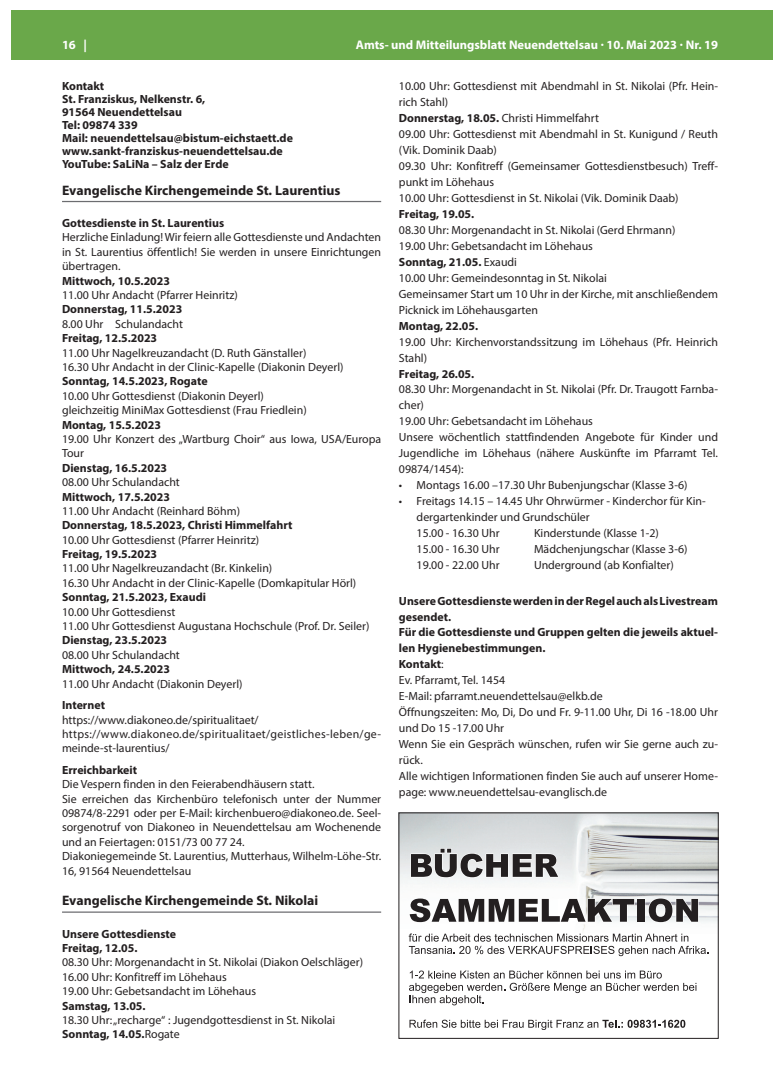
<style>
.page{position:relative;width:773px;height:1088px;background:#fff}
.page>*{position:absolute;margin:0;border:0;box-sizing:border-box;transform-origin:0 0}
.t1{font:700 13.75px "Myriad Pro";color:#231f20}
.t2{font:700 12.5px "Myriad Pro";color:#fff}
.t3{font:11.88px/16px "Myriad Pro";color:#231f20}
.t4{font:700 11.88px/12.9px "Myriad Pro";color:#231f20}
.s1{font-weight:700}
</style>
<div class="page">
<div style="left:762px;top:11px;width:10px;height:49px;background:#6aa84a"></div>
<div style="left:11px;top:11px;width:751px;height:49px;background:#6aa84a"></div>
<hr style="left:62px;top:201px;width:319px;height:1px;background:#6c6d70">
<hr style="left:62px;top:911px;width:319px;height:2px;background:#6c6d70">
<img style="left:400px;top:815px;width:316px;height:171px">
<div style="left:637px;top:898px;width:8px;height:24px;border:1px solid #fff"></div>
<svg style="left:409px;top:847px;width:151px;height:31px;background:#8f8f8f"></svg>
<svg style="left:408px;top:894px;width:227px;height:29px"></svg>
<div style="left:637px;top:899px;width:7px;height:23px;background:#231f20"></div>
<svg style="left:647px;top:897px;width:52px;height:26px"></svg>
<svg style="left:408px;top:933px;width:300px;height:23px"></svg>
<svg style="left:409px;top:970px;width:287px;height:35px"></svg>
<svg style="left:409px;top:1019px;width:276px;height:11px"></svg>
<p class="t2" style="left:62px;top:37px;width:26px">16 |</p>
<p class="t2" style="left:356px;top:37px;width:363px">Amts- und Mitteilungsblatt Neuendettelsau · 10. Mai 2023 · Nr. 19</p>
<p class="t4" style="left:62px;top:80px;width:232px">Kontakt<br>St. Franziskus, Nelkenstr. 6,<br>91564 Neuendettelsau<br>Tel: 09874 339<br>Mail: neuendettelsau@bistum-eichstaett.de www.sankt-franziskus-neuendettelsau.de<br>YouTube: SaLiNa – Salz der Erde</p>
<p class="t1" style="left:62px;top:181px;width:280px">Evangelische Kirchengemeinde St. Laurentius</p>
<p class="t4" style="left:62px;top:216px;width:164px">Gottesdienste in St. Laurentius</p>
<p class="t3" style="left:62px;top:230px;width:320px;line-height:14.4px;text-align:justify">Herzliche Einladung! Wir feiern alle Gottesdienste und Andachten in St. Laurentius öffentlich! Sie werden in unsere Einrichtungen übertragen.</p>
<p class="t4" style="left:62px;top:274px;width:109px">Mittwoch, 10.5.2023</p>
<p class="t3" style="left:62px;top:287px;width:177px">11.00 Uhr Andacht (Pfarrer Heinritz)</p>
<p class="t4" style="left:62px;top:302px;width:122px">Donnerstag, 11.5.2023</p>
<p class="t3" style="left:62px;top:316px;width:122px">8.00 Uhr Schulandacht</p>
<p class="t4" style="left:62px;top:331px;width:97px">Freitag, 12.5.2023</p>
<p class="t3" style="left:62px;top:345px;width:283px;line-height:14.4px">11.00 Uhr Nagelkreuzandacht (D. Ruth Gänstaller)<br>16.30 Uhr Andacht in der Clinic-Kapelle (Diakonin Deyerl)</p>
<p class="t4" style="left:62px;top:374px;width:147px">Sonntag, 14.5.2023, Rogate</p>
<p class="t3" style="left:62px;top:388px;width:246px;line-height:14.4px">10.00 Uhr Gottesdienst (Diakonin Deyerl) gleichzeitig MiniMax Gottesdienst (Frau Friedlein)</p>
<p class="t4" style="left:62px;top:418px;width:100px">Montag, 15.5.2023</p>
<p class="t3" style="left:62px;top:431px;width:320px;line-height:14.4px">19.00 Uhr Konzert des „Wartburg Choir“ aus Iowa, USA/Europa<br>Tour</p>
<p class="t4" style="left:62px;top:461px;width:107px">Dienstag, 16.5.2023</p>
<p class="t3" style="left:62px;top:474px;width:119px">08.00 Uhr Schulandacht</p>
<p class="t4" style="left:62px;top:490px;width:109px">Mittwoch, 17.5.2023</p>
<p class="t3" style="left:62px;top:503px;width:179px">11.00 Uhr Andacht (Reinhard Böhm)</p>
<p class="t4" style="left:62px;top:518px;width:232px">Donnerstag, 18.5.2023, Christi Himmelfahrt</p>
<p class="t3" style="left:62px;top:531px;width:198px">10.00 Uhr Gottesdienst (Pfarrer Heinritz)</p>
<p class="t4" style="left:62px;top:547px;width:97px">Freitag, 19.5.2023</p>
<p class="t3" style="left:62px;top:561px;width:296px;line-height:14.4px">11.00 Uhr Nagelkreuzandacht (Br. Kinkelin)<br>16.30 Uhr Andacht in der Clinic-Kapelle (Domkapitular Hörl)</p>
<p class="t4" style="left:62px;top:590px;width:145px">Sonntag, 21.5.2023, Exaudi</p>
<p class="t3" style="left:62px;top:604px;width:309px;line-height:14.4px">10.00 Uhr Gottesdienst<br>11.00 Uhr Gottesdienst Augustana Hochschule (Prof. Dr. Seiler)</p>
<p class="t4" style="left:62px;top:634px;width:107px">Dienstag, 23.5.2023</p>
<p class="t3" style="left:62px;top:647px;width:119px">08.00 Uhr Schulandacht</p>
<p class="t4" style="left:62px;top:662px;width:109px">Mittwoch, 24.5.2023</p>
<p class="t3" style="left:62px;top:675px;width:182px">11.00 Uhr Andacht (Diakonin Deyerl)</p>
<p class="t4" style="left:62px;top:698px;width:44px">Internet</p>
<p class="t3" style="left:62px;top:712px;width:320px;line-height:14.4px">https://www.diakoneo.de/spiritualitaet/ https://www.diakoneo.de/spiritualitaet/geistliches-leben/ge&shy;meinde-st-laurentius/</p>
<p class="t4" style="left:62px;top:763px;width:77px">Erreichbarkeit</p>
<p class="t3" style="left:62px;top:777px;width:320px;line-height:14.4px">Die Vespern finden in den Feierabendhäusern statt.<br>Sie erreichen das Kirchenbüro telefonisch unter der Nummer 09874/8-2291 oder per E-Mail: kirchenbuero@diakoneo.de. Seel&shy;sorgenotruf von Diakoneo in Neuendettelsau am Wochenende und an Feiertagen: 0151/73 00 77 24.<br>Diakoniegemeinde St. Laurentius, Mutterhaus, Wilhelm-Löhe-Str.<br>16, 91564 Neuendettelsau</p>
<p class="t1" style="left:62px;top:892px;width:258px">Evangelische Kirchengemeinde St. Nikolai</p>
<p class="t4" style="left:62px;top:926px;width:115px;line-height:14.4px">Unsere Gottesdienste<br>Freitag, 12.05.</p>
<p class="t3" style="left:62px;top:955px;width:302px;line-height:14.4px">08.30 Uhr: Morgenandacht in St. Nikolai (Diakon Oelschläger)<br>16.00 Uhr: Konfitreff im Löhehaus<br>19.00 Uhr: Gebetsandacht im Löhehaus</p>
<p class="t4" style="left:62px;top:999px;width:85px">Samstag, 13.05.</p>
<p class="t3" style="left:62px;top:1012px;width:275px;line-height:14.4px">18.30 Uhr: „recharge“ : Jugendgottesdienst in St. Nikolai<br><span class="s1">Sonntag, 14.05.</span>Rogate</p>
<p class="t3" style="left:399px;top:78px;width:320px">10.00 Uhr: Gottesdienst mit Abendmahl in St. Nikolai (Pfr. Hein&shy;rich Stahl)<br><span class="s1">Donnerstag, 18.05.</span> Christi Himmelfahrt<br>09.00 Uhr: Gottesdienst mit Abendmahl in St. Kunigund / Reuth (Vik. Dominik Daab)<br>09.30 Uhr: Konfitreff (Gemeinsamer Gottesdienstbesuch) Treff&shy;punkt im Löhehaus<br>10.00 Uhr: Gottesdienst in St. Nikolai (Vik. Dominik Daab)</p>
<p class="t4" style="left:399px;top:207px;width:77px">Freitag, 19.05.</p>
<p class="t3" style="left:399px;top:222px;width:320px">08.30 Uhr: Morgenandacht in St. Nikolai (Gerd Ehrmann)<br>19.00 Uhr: Gebetsandacht im Löhehaus<br><span class="s1">Sonntag, 21.05.</span> Exaudi<br>10.00 Uhr: Gemeindesonntag in St. Nikolai<br>Gemeinsamer Start um 10 Uhr in der Kirche, mit anschließendem Picknick im Löhehausgarten</p>
<p class="t4" style="left:399px;top:319px;width:81px">Montag, 22.05.</p>
<p class="t3" style="left:399px;top:333px;width:320px">19.00 Uhr: Kirchenvorstandssitzung im Löhehaus (Pfr. Heinrich<br>Stahl)</p>
<p class="t4" style="left:399px;top:367px;width:77px">Freitag, 26.05.</p>
<p class="t3" style="left:399px;top:381px;width:320px">08.30 Uhr: Morgenandacht in St. Nikolai (Pfr. Dr. Traugott Farnba&shy;cher)<br>19.00 Uhr: Gebetsandacht im Löhehaus<br>Unsere wöchentlich stattfindenden Angebote für Kinder und Jugendliche im Löhehaus (nähere Auskünfte im Pfarramt Tel.<br>09874/1454):</p>
<p class="t3" style="left:399px;top:477px;width:290px">• Montags 16.00 –17.30 Uhr Bubenjungschar (Klasse 3-6)</p>
<p class="t3" style="left:416px;top:493px;width:291px;text-indent:-18px">• Freitags 14.15 – 14.45 Uhr Ohrwürmer - Kinderchor für Kin&shy;dergartenkinder und Grundschüler<br>15.00 - 16.30 Uhr</p>
<p class="t3" style="left:534px;top:525px;width:126px">Kinderstunde (Klasse 1-2)</p>
<p class="t3" style="left:416px;top:541px;width:85px">15.00 - 16.30 Uhr</p>
<p class="t3" style="left:534px;top:541px;width:155px">Mädchenjungschar (Klasse 3-6)</p>
<p class="t3" style="left:416px;top:557px;width:85px">19.00 - 22.00 Uhr</p>
<p class="t3" style="left:534px;top:557px;width:141px">Underground (ab Konfialter)</p>
<p class="t3" style="left:399px;top:592px;width:320px"><span class="s1">Unsere Gottesdienste werden in der Regel auch als Livestream gesendet.<br>Für die Gottesdienste und Gruppen gelten die jeweils aktuel&shy;len Hygienebestimmungen.<br>Kontakt</span>:<br>Ev. Pfarramt, Tel. 1454<br>E-Mail: pfarramt.neuendettelsau@elkb.de<br>Öffnungszeiten: Mo, Di, Do und Fr. 9-11.00 Uhr, Di 16 -18.00 Uhr und Do 15 -17.00 Uhr<br>Wenn Sie ein Gespräch wünschen, rufen wir Sie gerne auch zu&shy;rück.<br>Alle wichtigen Informationen finden Sie auch auf unserer Home&shy;page: www.neuendettelsau-evanglisch.de</p>
</div>
